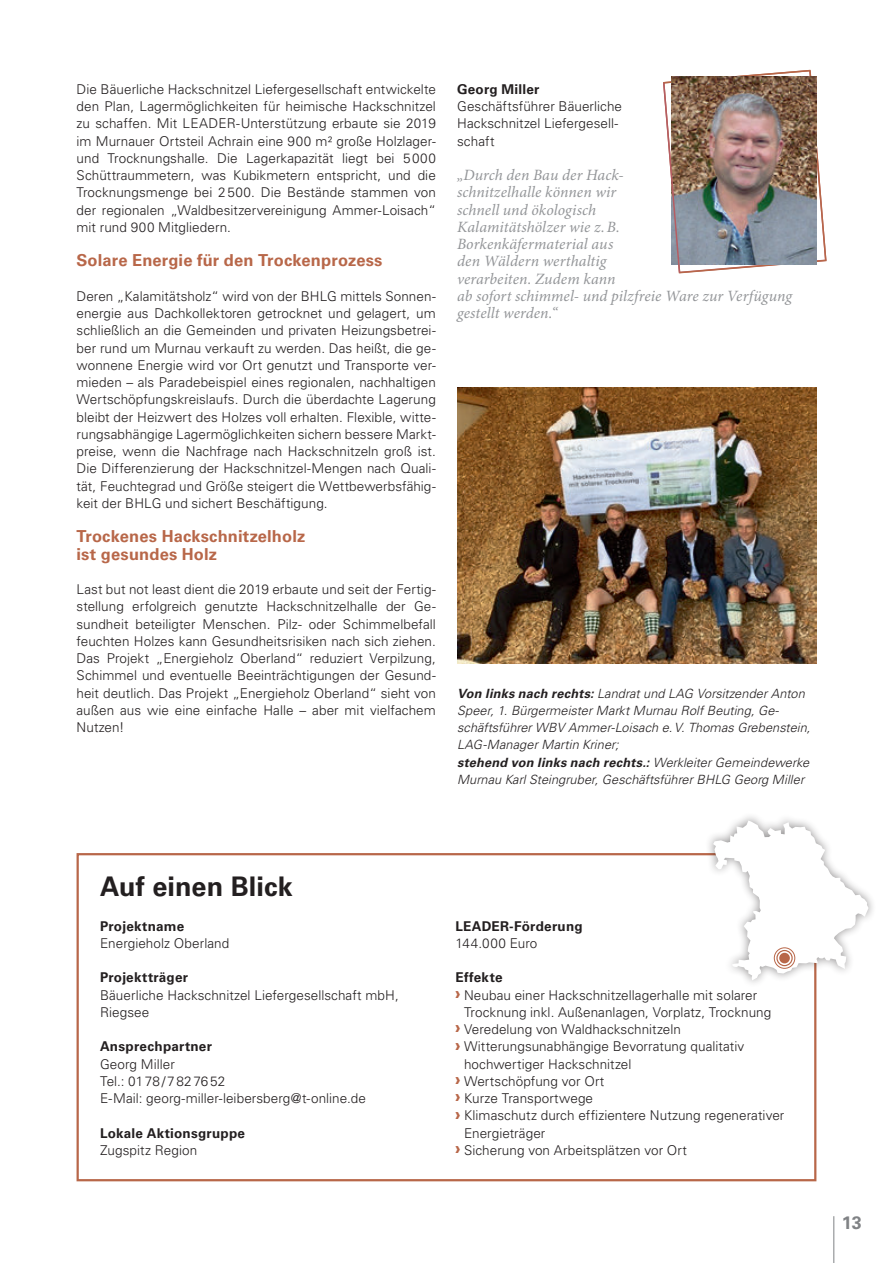
<style>
.page{position:relative;width:893px;height:1263px;background:#fff}
.page>*{position:absolute;margin:0;border:0;box-sizing:border-box;transform-origin:0 0}
.Infokasten_H1{font:700 27px "Univers LT Std";letter-spacing:.005em;color:#231f20}
.t1{font:700 18px "Univers LT Std";color:#808285}
.H2_Zwischenüberschri{font:700 16.5px/17.2px "Univers LT Std";letter-spacing:.01em;color:#b86749}
.Zitat{font:italic 15.75px/17.2px "Minion Pro";letter-spacing:.005em;color:#939598}
.Grundtext{font:300 13.5px/17.2px "Univers LT Std";letter-spacing:.005em;color:#231f20}
.Infokasten_Fliesstex{font:300 13.5px/17.2px "Univers LT Std";letter-spacing:.005em;color:#231f20}
.Zitierter{font:300 13.5px/17.2px "Univers LT Std";letter-spacing:.005em;color:#231f20}
.Infokasten_H2{font:700 13.5px "Univers LT Std";letter-spacing:.015em;color:#231f20}
.Infokasten_Fliesstex-2{font:700 13.5px "Univers LT Std";letter-spacing:.015em;color:#231f20}
.Bildunterschrift{font:italic 300 12.75px/17.2px "Univers LT Std";letter-spacing:.005em;color:#231f20}
.s1{font-weight:700}
.s2{font-weight:700;font-size:18px;color:#b86749}
</style>
<div class="page">
<div style="left:77px;top:853px;width:739px;height:328px;border:2px solid #b86749"></div>
<div style="left:705px;top:812px;width:172px;height:177px;background:#fff"></div>
<svg style="left:713px;top:820px;width:155px;height:160px"></svg>
<div style="left:779px;top:953px;width:11px;height:10px;background:#b86749;border-radius:50%"></div>
<div style="left:776px;top:950px;width:17px;height:16px;border:1px solid #b86749;border-radius:50%"></div>
<div style="left:774px;top:947px;width:21px;height:22px;border:1px solid #b86749;border-radius:50%"></div>
<img style="left:663px;top:69px;width:164px;height:205px">
<img style="left:457px;top:387px;width:359px;height:276px">
<hr style="left:833px;top:1216px;width:1px;height:47px;background:#808285">
<p class="Grundtext" style="left:77px;top:80px;width:361px;text-align:justify">Die Bäuerliche Hackschnitzel Liefergesellschaft entwickelte den Plan, Lagermöglichkeiten für heimische Hackschnitzel zu schaffen. Mit LEADER-Unterstützung erbaute sie 2019 im Murnauer Ortsteil Achrain eine 900 m² große Holzlager&shy;und Trocknungshalle. Die Lagerkapazität liegt bei 5000<br>Schüttraummetern, was Kubikmetern entspricht, und die Trocknungsmenge bei 2500. Die Bestände stammen von der regionalen „Waldbesitzervereinigung Ammer-Loisach“ mit rund 900 Mitgliedern.</p>
<h3 class="H2_Zwischenüberschri" style="left:77px;top:252px;width:308px">Solare Energie für den Trockenprozess</h3>
<p class="Grundtext" style="left:77px;top:287px;width:361px;text-align:justify">Deren „Kalamitätsholz“ wird von der BHLG mittels Sonnen&shy;energie aus Dachkollektoren getrocknet und gelagert, um schließlich an die Gemeinden und privaten Heizungsbetrei&shy;ber rund um Murnau verkauft zu werden. Das heißt, die ge&shy;wonnene Energie wird vor Ort genutzt und Transporte ver&shy;mieden – als Paradebeispiel eines regionalen, nachhaltigen Wertschöpfungskreislaufs. Durch die überdachte Lagerung bleibt der Heizwert des Holzes voll erhalten. Flexible, witte&shy;rungsabhängige Lagermöglichkeiten sichern bessere Markt&shy;preise, wenn die Nachfrage nach Hackschnitzeln groß ist.<br>Die Differenzierung der Hackschnitzel-Mengen nach Quali&shy;tät, Feuchtegrad und Größe steigert die Wettbewerbsfähig&shy;keit der BHLG und sichert Beschäftigung.</p>
<h3 class="H2_Zwischenüberschri" style="left:77px;top:528px;width:230px">Trockenes Hackschnitzelholz ist gesundes Holz</h3>
<p class="Grundtext" style="left:77px;top:581px;width:361px;text-align:justify">Last but not least dient die 2019 erbaute und seit der Fertig&shy;stellung erfolgreich genutzte Hackschnitzelhalle der Ge&shy;sundheit beteiligter Menschen. Pilz- oder Schimmelbefall feuchten Holzes kann Gesundheitsrisiken nach sich ziehen.<br>Das Projekt „Energieholz Oberland“ reduziert Verpilzung, Schimmel und eventuelle Beeinträchtigungen der Gesund&shy;heit deutlich. Das Projekt „Energieholz Oberland“ sieht von außen aus wie eine einfache Halle – aber mit vielfachem Nutzen!</p>
<p class="Zitierter" style="left:457px;top:80px;width:167px"><span class="s1">Georg Miller<br></span>Geschäftsführer Bäuerliche<br>Hackschnitzel Liefergesell&shy;schaft</p>
<p class="Zitat" style="left:457px;top:167px;width:337px">„Durch den Bau der Hack-<br>schnitzelhalle können wir<br>schnell und ökologisch<br>Kalamitätshölzer wie z.B.<br>Borkenkäfermaterial aus<br>den Wäldern werthaltig<br>verarbeiten. Zudem kann<br>ab sofort schimmel- und pilzfreie Ware zur Verfügung gestellt werden.“</p>
<p class="Bildunterschrift" style="left:457px;top:685px;width:355px"><span class="s1">Von links nach rechts:</span> Landrat und LAG Vorsitzender Anton Speer, 1. Bürgermeister Markt Murnau Rolf Beuting, Ge&shy;schäftsführer WBV Ammer-Loisach e.V. Thomas Grebenstein, LAG-Manager Martin Kriner;</p>
<p class="Bildunterschrift" style="left:457px;top:754px;width:354px"><span class="s1">stehend von links nach rechts.:</span> Werkleiter Gemeindewerke<br>Murnau Karl Steingruber, Geschäftsführer BHLG Georg Miller</p>
<h2 class="Infokasten_H1" style="left:100px;top:871px;width:194px">Auf einen Blick</h2>
<h3 class="Infokasten_H2" style="left:100px;top:918px;width:86px">Projektname</h3>
<p class="Infokasten_Fliesstex" style="left:100px;top:934px;width:131px">Energieholz Oberland</p>
<h3 class="Infokasten_H2" style="left:100px;top:970px;width:90px">Projektträger</h3>
<p class="Infokasten_Fliesstex" style="left:100px;top:986px;width:300px">Bäuerliche Hackschnitzel Liefergesellschaft mbH,<br>Riegsee</p>
<h3 class="Infokasten_H2" style="left:100px;top:1039px;width:113px">Ansprechpartner</h3>
<p class="Infokasten_Fliesstex" style="left:100px;top:1055px;width:267px">Georg Miller<br>Tel.: 0178/7827652<br>E-Mail: georg-miller-leibersberg@t-online.de</p>
<p class="Infokasten_Fliesstex-2" style="left:100px;top:1125px;width:147px">Lokale Aktionsgruppe</p>
<p class="Infokasten_Fliesstex" style="left:100px;top:1141px;width:99px">Zugspitz Region</p>
<h3 class="Infokasten_H2" style="left:455px;top:918px;width:129px">LEADER-Förderung</h3>
<p class="Infokasten_Fliesstex" style="left:455px;top:934px;width:83px">144.000 Euro</p>
<h3 class="Infokasten_H2" style="left:455px;top:970px;width:49px">Effekte</h3>
<p class="Grundtext" style="left:464px;top:986px;width:309px;text-indent:-9px"><span class="s2">›</span> Neubau einer Hackschnitzellagerhalle mit solarer<br>Trocknung inkl. Außenanlagen, Vorplatz, Trocknung</p>
<p class="Grundtext" style="left:455px;top:1021px;width:227px"><span class="s2">›</span> Veredelung von Waldhackschnitzeln</p>
<p class="Grundtext" style="left:464px;top:1038px;width:282px;text-indent:-9px"><span class="s2">›</span> Witterungsunabhängige Bevorratung qualitativ hochwertiger Hackschnitzel</p>
<p class="Grundtext" style="left:455px;top:1072px;width:150px"><span class="s2">›</span> Wertschöpfung vor Ort</p>
<p class="Grundtext" style="left:455px;top:1090px;width:139px"><span class="s2">›</span> Kurze Transportwege</p>
<p class="Grundtext" style="left:464px;top:1107px;width:322px;text-indent:-9px"><span class="s2">›</span> Klimaschutz durch effizientere Nutzung regenerativer<br>Energieträger</p>
<p class="Grundtext" style="left:455px;top:1141px;width:233px"><span class="s2">›</span> Sicherung von Arbeitsplätzen vor Ort</p>
<h2 class="t1" style="left:842px;top:1212px;width:22px">13</h2>
</div>
